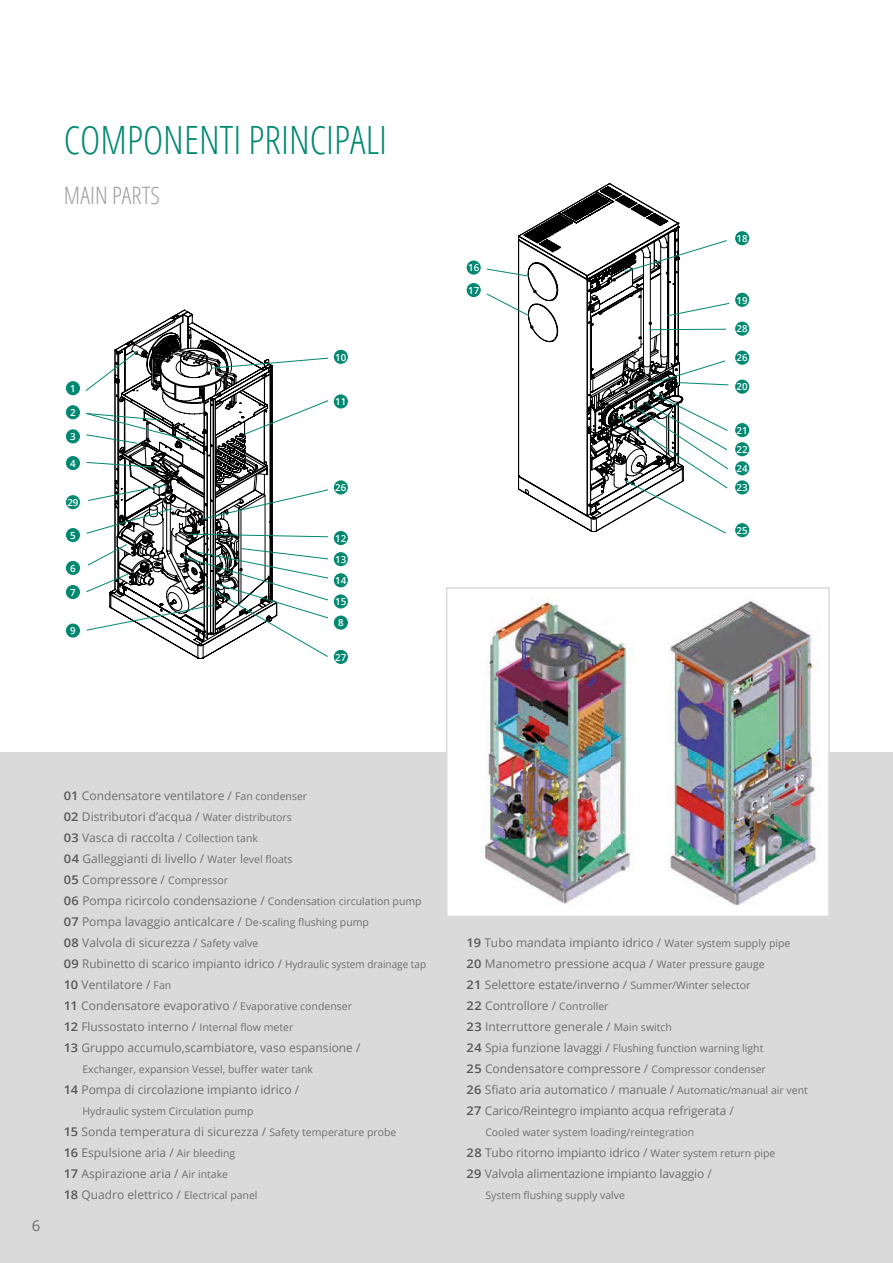
<style>
.page{position:relative;width:893px;height:1263px;background:#fff}
.page>*{position:absolute;margin:0;border:0;box-sizing:border-box;transform-origin:0 0}
.t1{font:300 condensed 39px "Open Sans";color:#008871}
.t2{font:300 condensed 24px "Open Sans";letter-spacing:.01em;color:#9d9d9c}
.t3{font:15px "Open Sans";color:#706f6f}
.t4{font:12px/21px "Open Sans";color:#706f6f}
.t5{font:10.5px "Open Sans";color:#706f6f}
.t6{font:600 9.75px/21.1px "Open Sans";color:#fff;text-align:justify}
.s1{font-weight:600;color:#575756}
.s2{font-size:10.5px}
.s3{font-weight:600;font-size:12px;color:#575756}
.s4{font-size:12px}
</style>
<div class="page">
<div style="left:0;top:752px;width:893px;height:511px;background:#dadada"></div>
<svg style="left:88px;top:310px;width:240px;height:349px"></svg>
<svg style="left:87px;top:413px;width:241px;height:207px"></svg>
<div style="left:66px;top:381px;width:14px;height:14px;background:#008871;border-radius:50%"></div>
<div style="left:66px;top:405px;width:14px;height:14px;background:#008871;border-radius:50%"></div>
<div style="left:66px;top:429px;width:14px;height:14px;background:#008871;border-radius:50%"></div>
<div style="left:66px;top:456px;width:14px;height:14px;background:#008871;border-radius:50%"></div>
<div style="left:66px;top:528px;width:14px;height:14px;background:#008871;border-radius:50%"></div>
<div style="left:66px;top:561px;width:14px;height:14px;background:#008871;border-radius:50%"></div>
<div style="left:66px;top:585px;width:14px;height:14px;background:#008871;border-radius:50%"></div>
<div style="left:334px;top:615px;width:14px;height:15px;background:#008871;border-radius:50%"></div>
<div style="left:66px;top:623px;width:14px;height:15px;background:#008871;border-radius:50%"></div>
<div style="left:334px;top:350px;width:14px;height:14px;background:#008871;border-radius:50%"></div>
<div style="left:334px;top:394px;width:14px;height:14px;background:#008871;border-radius:50%"></div>
<div style="left:334px;top:531px;width:14px;height:14px;background:#008871;border-radius:50%"></div>
<div style="left:334px;top:552px;width:14px;height:14px;background:#008871;border-radius:50%"></div>
<div style="left:334px;top:573px;width:14px;height:14px;background:#008871;border-radius:50%"></div>
<div style="left:334px;top:594px;width:14px;height:14px;background:#008871;border-radius:50%"></div>
<div style="left:334px;top:480px;width:14px;height:14px;background:#008871;border-radius:50%"></div>
<div style="left:334px;top:650px;width:14px;height:14px;background:#008871;border-radius:50%"></div>
<div style="left:66px;top:495px;width:14px;height:14px;background:#008871;border-radius:50%"></div>
<svg style="left:487px;top:183px;width:240px;height:351px"></svg>
<div style="left:467px;top:260px;width:14px;height:15px;background:#008871;border-radius:50%"></div>
<div style="left:467px;top:283px;width:14px;height:14px;background:#008871;border-radius:50%"></div>
<div style="left:735px;top:231px;width:14px;height:14px;background:#008871;border-radius:50%"></div>
<div style="left:735px;top:293px;width:14px;height:14px;background:#008871;border-radius:50%"></div>
<div style="left:735px;top:380px;width:14px;height:14px;background:#008871;border-radius:50%"></div>
<div style="left:735px;top:423px;width:14px;height:14px;background:#008871;border-radius:50%"></div>
<div style="left:735px;top:442px;width:14px;height:14px;background:#008871;border-radius:50%"></div>
<div style="left:735px;top:480px;width:14px;height:14px;background:#008871;border-radius:50%"></div>
<div style="left:735px;top:461px;width:14px;height:14px;background:#008871;border-radius:50%"></div>
<div style="left:735px;top:523px;width:14px;height:14px;background:#008871;border-radius:50%"></div>
<div style="left:735px;top:322px;width:14px;height:14px;background:#008871;border-radius:50%"></div>
<div style="left:735px;top:351px;width:14px;height:14px;background:#008871;border-radius:50%"></div>
<div style="left:446px;top:587px;width:384px;height:330px;background:#fff;border:2px solid #dadada"></div>
<img style="left:485px;top:598px;width:331px;height:308px">
<h1 class="t1" style="left:64px;top:113px;width:325px">COMPONENTI PRINCIPALI</h1>
<h2 class="t2" style="left:64px;top:179px;width:98px">MAIN PARTS</h2>
<p class="t6" style="left:70px;top:378px;width:7px">1</p>
<p class="t6" style="left:70px;top:402px;width:7px">2</p>
<p class="t6" style="left:70px;top:426px;width:7px">3</p>
<p class="t6" style="left:70px;top:452px;width:7px">4</p>
<p class="t6" style="left:67px;top:492px;width:13px">29</p>
<p class="t6" style="left:70px;top:524px;width:7px">5</p>
<p class="t6" style="left:70px;top:557px;width:7px">6</p>
<p class="t6" style="left:70px;top:581px;width:7px">7</p>
<p class="t6" style="left:70px;top:620px;width:7px">9</p>
<p class="t6" style="left:335px;top:346px;width:13px">10</p>
<p class="t6" style="left:335px;top:391px;width:13px">11</p>
<p class="t6" style="left:335px;top:477px;width:13px">26</p>
<p class="t6" style="left:335px;top:527px;width:13px">12<br>13<br>14<br>15</p>
<p class="t6" style="left:338px;top:612px;width:7px">8</p>
<p class="t6" style="left:335px;top:646px;width:13px">27</p>
<p class="t6" style="left:468px;top:257px;width:13px">16</p>
<p class="t6" style="left:468px;top:279px;width:13px">17</p>
<p class="t6" style="left:737px;top:228px;width:13px">18</p>
<p class="t6" style="left:737px;top:289px;width:13px">19</p>
<p class="t6" style="left:737px;top:318px;width:13px">28</p>
<p class="t6" style="left:737px;top:347px;width:13px">26</p>
<p class="t6" style="left:737px;top:376px;width:13px">20</p>
<p class="t6" style="left:737px;top:421px;width:13px;line-height:19px">21<br>22</p>
<p class="t6" style="left:737px;top:477px;width:13px">23</p>
<p class="t6" style="left:737px;top:458px;width:13px">24</p>
<p class="t6" style="left:737px;top:520px;width:13px">25</p>
<p class="t3" style="left:32px;top:1215px;width:10px">6</p>
<p class="t4" style="left:64px;top:785px;width:364px"><span class="s1">01</span> Condensatore ventilatore / <span class="s2">Fan condenser<br></span><span class="s1">02</span> Distributori d’acqua / <span class="s2">Water distributors<br></span><span class="s1">03</span> Vasca di raccolta / <span class="s2">Collection tank<br></span><span class="s1">04</span> Galleggianti di livello / <span class="s2">Water</span> l<span class="s2">evel floats<br></span><span class="s1">05</span> Compressore / <span class="s2">Compressor<br></span><span class="s1">06</span> Pompa ricircolo condensazione / <span class="s2">Condensation circulation pump </span><span class="s1">07</span> Pompa lavaggio anticalcare / <span class="s2">De-scaling flushing pump<br></span><span class="s1">08</span> Valvola di sicurezza / <span class="s2">Safety valve<br></span><span class="s1">09</span> Rubinetto di scarico impianto idrico / <span class="s2">Hydraulic system drainage tap </span><span class="s1">10</span> Ventilatore / <span class="s2">Fan<br></span><span class="s1">11</span> Condensatore evaporativo / <span class="s2">Evaporative condenser<br></span><span class="s1">12</span> Flussostato interno / <span class="s2">Internal flow meter<br></span><span class="s1">13</span> Gruppo accumulo,scambiatore, vaso espansione /</p>
<p class="t5" style="left:82px;top:1062px;width:232px">Exchanger, expansion Vessel, buffer water tank</p>
<p class="t4" style="left:64px;top:1079px;width:237px"><span class="s1">14</span> Pompa di circolazione impianto idrico /</p>
<p class="t5" style="left:82px;top:1104px;width:172px">Hydraulic system Circulation pump</p>
<p class="t4" style="left:64px;top:1121px;width:334px"><span class="s1">15</span> Sonda temperatura di sicurezza / <span class="s2">Safety temperature probe </span><span class="s1">16</span> Espulsione aria / <span class="s2">Air bleeding<br></span><span class="s1">17</span> Aspirazione aria / <span class="s2">Air intake<br></span><span class="s1">18</span> Quadro elettrico / <span class="s2">Electrical panel</span></p>
<p class="t4" style="left:467px;top:932px;width:325px"><span class="s1">19</span> Tubo mandata impianto idrico / <span class="s2">Water system supply pipe </span><span class="s1">20</span> Manometro pressione acqua / <span class="s2">Water pressure gauge<br></span><span class="s1">21</span> Selettore estate/inverno / <span class="s2">Summer/Winter selector<br></span><span class="s1">22</span> Controllore / <span class="s2">Controller<br></span><span class="s1">23</span> Interruttore generale / <span class="s2">Main switch</span></p>
<p class="t5" style="left:467px;top:1041px;width:298px"><span class="s3">24</span> <span class="s4">Spia funzione lavaggi /</span> Flushing function warning light</p>
<p class="t4" style="left:467px;top:1058px;width:343px"><span class="s1">25</span> Condensatore compressore / <span class="s2">Compressor condenser<br></span><span class="s1">26</span> Sfiato aria automatico / manuale / <span class="s2">Automatic/manual air vent<br></span><span class="s1">27</span> Carico/Reintegro impianto acqua refrigerata /</p>
<p class="t5" style="left:485px;top:1125px;width:210px">Cooled water system loading/reintegration</p>
<p class="t4" style="left:467px;top:1142px;width:310px"><span class="s1">28</span> Tubo ritorno impianto idrico / <span class="s2">Water system return pipe<br></span><span class="s1">29</span> Valvola alimentazione impianto lavaggio /</p>
<p class="t5" style="left:485px;top:1188px;width:141px">System flushing supply valve</p>
</div>
